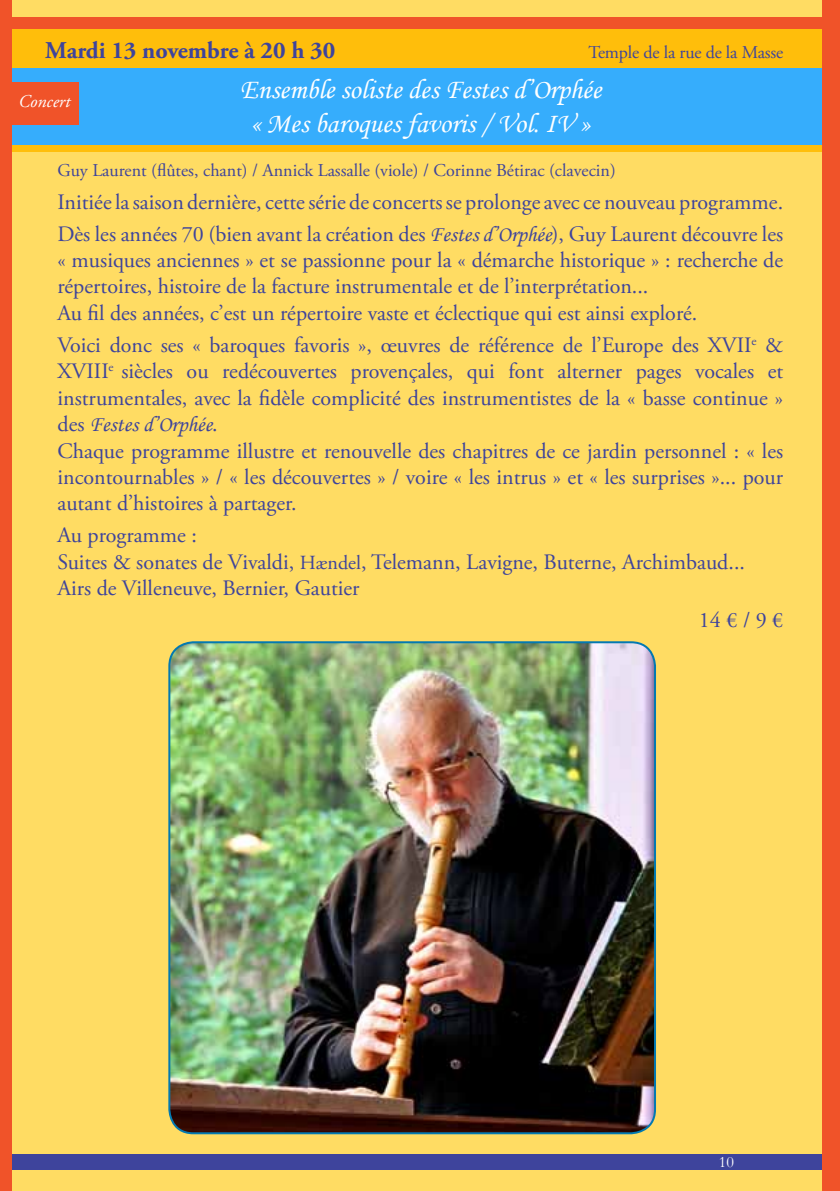
<style>
.page{position:relative;width:840px;height:1191px;background:#fff}
.page>*{position:absolute;margin:0;border:0;box-sizing:border-box;transform-origin:0 0}
.t1{font:28px/33.6px "Monotype Corsiva";color:#fff;text-align:center}
.t2{font:700 24px "Adobe Garamond Pro";color:#3e449c}
.t3{font:22px/26.4px "Adobe Garamond Pro";color:#3e449c}
.t4{font:22px "Monotype Corsiva";color:#3e449c}
.t5{font:18px "Adobe Garamond Pro";color:#3e449c}
.t6{font:italic 18px "Adobe Garamond Pro";color:#fff}
.t7{font:16px "Garamond";color:#fff}
.s1{font-family:"Monotype Corsiva"}
.s2{font-family:"Adobe Garamond Pro"}
.s3{font-size:20px}
</style>
<div class="page">
<div style="left:0;top:0;width:839px;height:1191px;background:#ffdc63"></div>
<div style="left:6px;top:29px;width:833px;height:39px;background:#ffbe0b"></div>
<div style="left:6px;top:68px;width:833px;height:79px;background:#36adfc"></div>
<div style="left:10px;top:82px;width:69px;height:43px;background:#f05329"></div>
<div style="left:0;top:17px;width:839px;height:12px;background:#f05329"></div>
<div style="left:0;top:1154px;width:839px;height:15px;background:#3e449c"></div>
<div style="left:4px;top:146px;width:835px;height:6px;background:#ffbe0b"></div>
<div style="left:0;top:0;width:11px;height:1191px;background:#f05329"></div>
<div style="left:822px;top:0;width:17px;height:1191px;background:#f05329"></div>
<img style="left:169px;top:642px;width:485px;height:491px">
<div style="left:168px;top:641px;width:487px;height:493px;border:2px solid #0379b1;border-radius:24px"></div>
<p class="t2" style="left:45px;top:36px;width:291px">Mardi 13 novembre à 20 h 30</p>
<p class="t5" style="left:588px;top:41px;width:196px">Temple de la rue de la Masse</p>
<p class="t1" style="left:240px;top:73px;width:362px">Ensemble soliste des Festes d’Orphée « Mes baroques favoris / Vol. IV »</p>
<p class="t5" style="left:57px;top:160px;width:559px">Guy Laurent (flûtes, chant) / Annick Lassalle (viole) / Corinne Bétirac (clavecin)</p>
<p class="t3" style="left:57px;top:186px;width:726px;line-height:32px">Initiée la saison dernière, cette série de concerts se prolonge avec ce nouveau programme.<br>Dès les années 70 (bien avant la création des <span class="s1">Festes d’Orphée</span>), Guy Laurent découvre les</p>
<p class="t3" style="left:57px;top:248px;width:726px">« musiques anciennes » et se passionne pour la « démarche historique » : recherche de répertoires, histoire de la facture instrumentale et de l’interprétation...<br>Au fil des années, c’est un répertoire vaste et éclectique qui est ainsi exploré.</p>
<p class="t3" style="left:57px;top:332px;width:727px;text-align:justify">Voici donc ses « baroques favoris », œuvres de référence de l’Europe des XVII<sup>e</sup> &amp; XVIII<sup>e</sup> siècles ou redécouvertes provençales, qui font alterner pages vocales et instrumentales, avec la fidèle complicité des instrumentistes de la « basse continue »</p>
<p class="t4" style="left:57px;top:411px;width:162px"><span class="s2">des</span> Festes d’Orphée<span class="s2">.</span></p>
<p class="t3" style="left:57px;top:438px;width:726px;text-align:justify">Chaque programme illustre et renouvelle des chapitres de ce jardin personnel : « les incontournables » / « les découvertes » / voire « les intrus » et « les surprises »... pour autant d’histoires à partager.</p>
<p class="t3" style="left:57px;top:523px;width:688px">Au programme :<br>Suites &amp; sonates de Vivaldi, <span class="s3">Hændel</span>, Telemann, Lavigne, Buterne, Archimbaud...<br>Airs de Villeneuve, Bernier, Gautier</p>
<p class="t3" style="left:698px;top:608px;width:86px">14 € / 9 €</p>
<p class="t6" style="left:19px;top:91px;width:53px">Concert</p>
<p class="t7" style="left:718px;top:1151px;width:17px">10</p>
</div>
